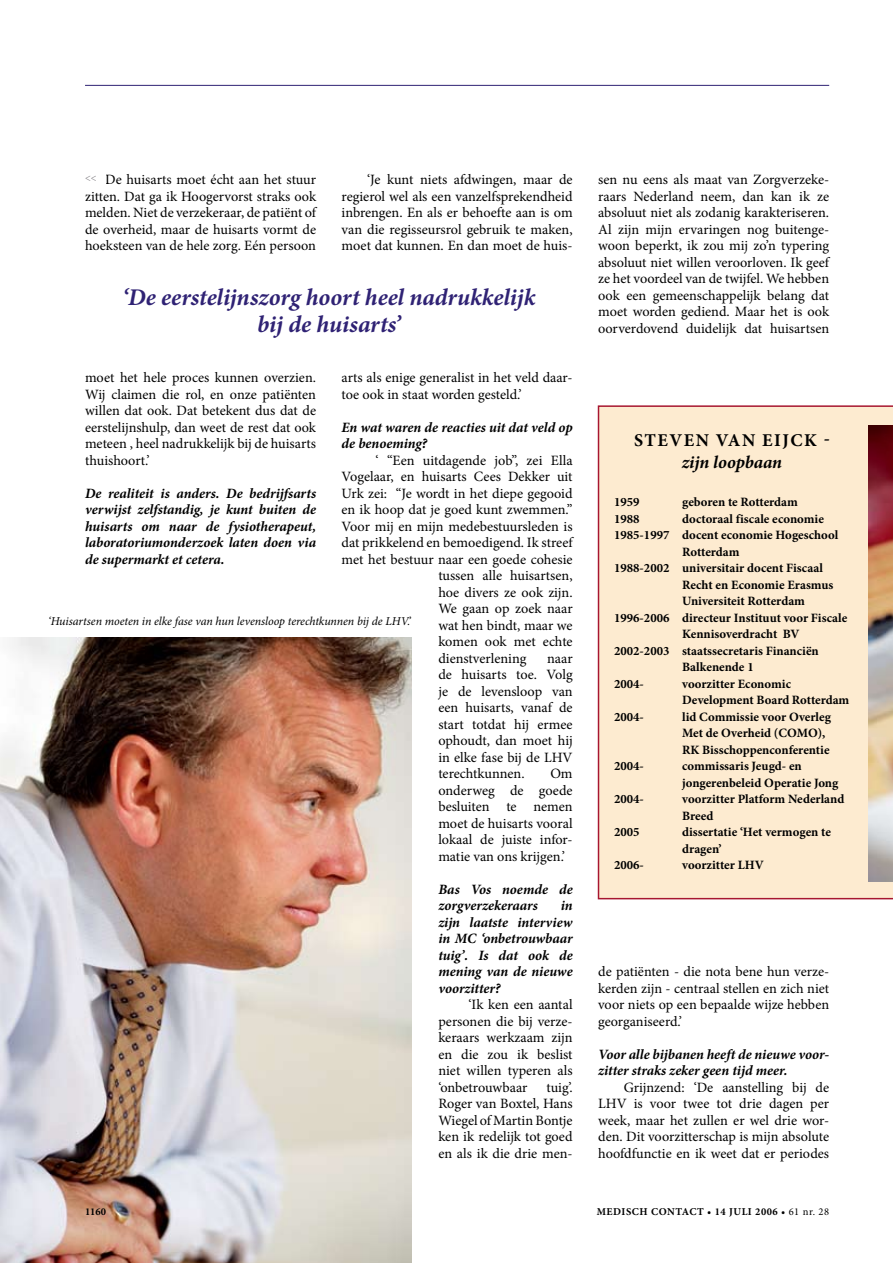
<style>
.page{position:relative;width:893px;height:1263px;background:#fff}
.page>*{position:absolute;margin:0;border:0;box-sizing:border-box;transform-origin:0 0}
.t1{font:italic 700 24px/27px "Minion Pro";letter-spacing:-.005em;color:#2f2274;text-align:center}
.t2{font:700 18px "Minion Pro";color:#000}
.t3{font:italic 700 18px "Minion Pro";letter-spacing:-.005em;color:#000}
.t4{font:14.25px/16.5px "Minion Pro";color:#000;text-align:justify}
.t5{font:italic 700 14.25px/16.5px "Minion Pro";color:#000}
.t6{font:700 12.75px/16.5px "Minion Pro";color:#000}
.t7{font:italic 12px "Minion Pro";letter-spacing:-.005em;color:#000}
.t8{font:700 10.5px "Minion Pro";letter-spacing:.05em;color:#000}
.t9{font:10.5px "Minion Pro";color:#817f84}
.s1{font-weight:400}
</style>
<div class="page">
<hr style="left:85px;top:85px;width:744px;height:1px;background:#2f2274">
<img style="left:0;top:638px;width:411px;height:625px">
<svg style="left:598px;top:405px;width:295px;height:494px;background:#f6e1c8"></svg>
<p class="t4" style="left:85px;top:171px;width:233px;text-indent:20px">De huisarts moet écht aan het stuur zitten. Dat ga ik Hoogervorst straks ook melden. Niet de verzekeraar, de patiënt of de overheid, maar de huisarts vormt de hoeksteen van de hele zorg. Eén persoon</p>
<p class="t9" style="left:85px;top:171px;width:13px">&lt;&lt;</p>
<p class="t4" style="left:342px;top:171px;width:233px;text-indent:26px">‘Je kunt niets afdwingen, maar de regierol wel als een vanzelfsprekendheid inbrengen. En als er behoefte aan is om van die regisseursrol gebruik te maken, moet dat kunnen. En dan moet de huis-</p>
<h1 class="t1" style="left:123px;top:283px;width:414px">‘De eerstelijnszorg hoort heel nadrukkelijk bij de huisarts’</h1>
<p class="t4" style="left:85px;top:369px;width:233px">moet het hele proces kunnen overzien.<br>Wij claimen die rol, en onze patiënten willen dat ook. Dat betekent dus dat de eerstelijnshulp, dan weet de rest dat ook meteen , heel nadrukkelijk bij de huisarts thuishoort.’</p>
<p class="t5" style="left:85px;top:485px;width:233px;text-align:justify">De realiteit is anders. De bedrijfsarts verwijst zelfstandig, je kunt buiten de huisarts om naar de fysiotherapeut, laboratoriumonderzoek laten doen via de supermarkt et cetera.</p>
<p class="t4" style="left:342px;top:369px;width:233px">arts als enige generalist in het veld daar&shy;toe ook in staat worden gesteld.’</p>
<p class="t5" style="left:342px;top:419px;width:233px">En wat waren de reacties uit dat veld op de benoeming?</p>
<p class="t4" style="left:375px;top:452px;width:199px">‘ “Een uitdagende job”, zei Ella</p>
<p class="t4" style="left:342px;top:468px;width:233px">Vogelaar, en huisarts Cees Dekker uit</p>
<p class="t4" style="left:342px;top:485px;width:232px">Urk zei: “Je wordt in het diepe gegooid</p>
<p class="t4" style="left:342px;top:501px;width:232px">en ik hoop dat je goed kunt zwemmen.”</p>
<p class="t4" style="left:342px;top:518px;width:233px">Voor mij en mijn medebestuursleden is</p>
<p class="t4" style="left:342px;top:534px;width:232px">dat prikkelend en bemoedigend. Ik streef</p>
<p class="t4" style="left:342px;top:551px;width:232px">met het bestuur naar een goede cohesie</p>
<p class="t4" style="left:438px;top:567px;width:136px">tussen alle huisartsen,</p>
<p class="t4" style="left:438px;top:584px;width:136px">hoe divers ze ook zijn.</p>
<p class="t4" style="left:438px;top:600px;width:136px">We gaan op zoek naar</p>
<p class="t4" style="left:438px;top:617px;width:136px">wat hen bindt, maar we</p>
<p class="t4" style="left:438px;top:633px;width:136px">komen ook met echte</p>
<p class="t4" style="left:438px;top:650px;width:90px">dienstverlening</p>
<p class="t7" style="left:48px;top:613px;width:364px">‘Huisartsen moeten in elke fase van hun levensloop terechtkunnen bij de LHV.’</p>
<p class="t4" style="left:438px;top:650px;width:136px;text-indent:109px">naar de huisarts toe. Volg je de levensloop van een huisarts, vanaf de start totdat hij ermee ophoudt, dan moet hij in elke fase bij de LHV terechtkunnen.</p>
<p class="t4" style="left:438px;top:765px;width:136px;text-indent:112px">Om onderweg de goede besluiten te nemen moet de huisarts vooral lokaal de juiste infor&shy;matie van ons krijgen.’</p>
<p class="t5" style="left:438px;top:881px;width:136px">Bas Vos noemde de zorgverzekeraars</p>
<p class="t5" style="left:438px;top:897px;width:136px;text-align:justify;text-indent:122px">in zijn laatste interview in MC ‘onbetrouwbaar tuig’. Is dat ook de mening van de nieuwe voorzitter?</p>
<p class="t4" style="left:438px;top:996px;width:136px;text-indent:30px">‘Ik ken een aantal personen die bij verze&shy;keraars werkzaam zijn en die zou ik beslist niet willen typeren als ‘onbetrouwbaar</p>
<p class="t4" style="left:438px;top:1079px;width:136px;text-indent:108px">tuig’.<br>Roger van Boxtel, Hans Wiegel of Martin Bontje ken ik redelijk tot goed en als ik die drie men-</p>
<p class="t8" style="left:85px;top:1204px;width:23px">1160</p>
<p class="t4" style="left:598px;top:171px;width:233px">sen nu eens als maat van Zorgverzeke&shy;raars Nederland neem, dan kan ik ze absoluut niet als zodanig karakteriseren.<br>Al zijn mijn ervaringen nog buitenge&shy;woon beperkt, ik zou mij zo’n typering absoluut niet willen veroorloven. Ik geef ze het voordeel van de twijfel. We hebben ook een gemeenschappelijk belang dat moet worden gediend. Maar het is ook oorverdovend duidelijk dat huisartsen</p>
<p class="t2" style="left:634px;top:428px;width:25px">Steven</p>
<p class="t2" style="left:716px;top:428px;width:15px">van</p>
<p class="t2" style="left:762px;top:428px;width:24px">Eijck</p>
<p class="t2" style="left:824px;top:428px;width:8px">-</p>
<p class="t3" style="left:682px;top:449px;width:102px">zijn loopbaan</p>
<p class="t6" style="left:614px;top:494px;width:27px">1959</p>
<p class="t6" style="left:682px;top:494px;width:117px">geboren te Rotterdam</p>
<p class="t6" style="left:614px;top:510px;width:27px">1988</p>
<p class="t6" style="left:682px;top:510px;width:143px">doctoraal fiscale economie</p>
<p class="t6" style="left:614px;top:527px;width:226px">1985-1997 docent economie Hogeschool</p>
<p class="t6" style="left:682px;top:543px;width:59px">Rotterdam</p>
<p class="t6" style="left:614px;top:560px;width:210px">1988-2002 universitair docent Fiscaal</p>
<p class="t6" style="left:682px;top:576px;width:153px">Recht en Economie Erasmus</p>
<p class="t6" style="left:682px;top:593px;width:124px">Universiteit Rotterdam</p>
<p class="t6" style="left:614px;top:609px;width:235px">1996-2006 directeur Instituut voor Fiscale</p>
<p class="t6" style="left:682px;top:626px;width:119px">Kennisoverdracht BV</p>
<p class="t6" style="left:614px;top:642px;width:206px">2002-2003 staatssecretaris Financiën</p>
<p class="t6" style="left:682px;top:659px;width:73px">Balkenende 1</p>
<p class="t6" style="left:614px;top:675px;width:31px">2004-</p>
<p class="t6" style="left:682px;top:675px;width:169px">voorzitter Economic<br>Development Board Rotterdam</p>
<p class="t6" style="left:614px;top:708px;width:31px">2004-</p>
<p class="t6" style="left:682px;top:708px;width:150px">lid Commissie voor Overleg<br>Met de Overheid (COMO),<br>RK Bisschoppenconferentie</p>
<p class="t6" style="left:614px;top:758px;width:31px">2004-</p>
<p class="t6" style="left:682px;top:758px;width:158px">commissaris Jeugd- en jongerenbeleid Operatie Jong</p>
<p class="t6" style="left:614px;top:791px;width:31px">2004-</p>
<p class="t6" style="left:682px;top:791px;width:164px">voorzitter Platform Nederland<br>Breed</p>
<p class="t6" style="left:614px;top:824px;width:27px">2005</p>
<p class="t6" style="left:682px;top:824px;width:150px">dissertatie ‘Het vermogen te dragen’</p>
<p class="t6" style="left:614px;top:857px;width:31px">2006-</p>
<p class="t6" style="left:682px;top:857px;width:83px">voorzitter LHV</p>
<p class="t4" style="left:598px;top:963px;width:233px">de patiënten - die nota bene hun verze&shy;kerden zijn - centraal stellen en zich niet voor niets op een bepaalde wijze hebben georganiseerd.’</p>
<p class="t5" style="left:598px;top:1046px;width:233px">Voor alle bijbanen heeft de nieuwe voor&shy;zitter straks zeker geen tijd meer.</p>
<p class="t4" style="left:598px;top:1079px;width:233px;text-indent:26px">Grijnzend: ‘De aanstelling bij de LHV is voor twee tot drie dagen per week, maar het zullen er wel drie wor&shy;den. Dit voorzitterschap is mijn absolute hoofdfunctie en ik weet dat er periodes</p>
<p class="t8" style="left:597px;top:1204px;width:234px">MEDISCH CONTACT • 14 JULI 2006 • <span class="s1">61 nr. 28</span></p>
</div>
